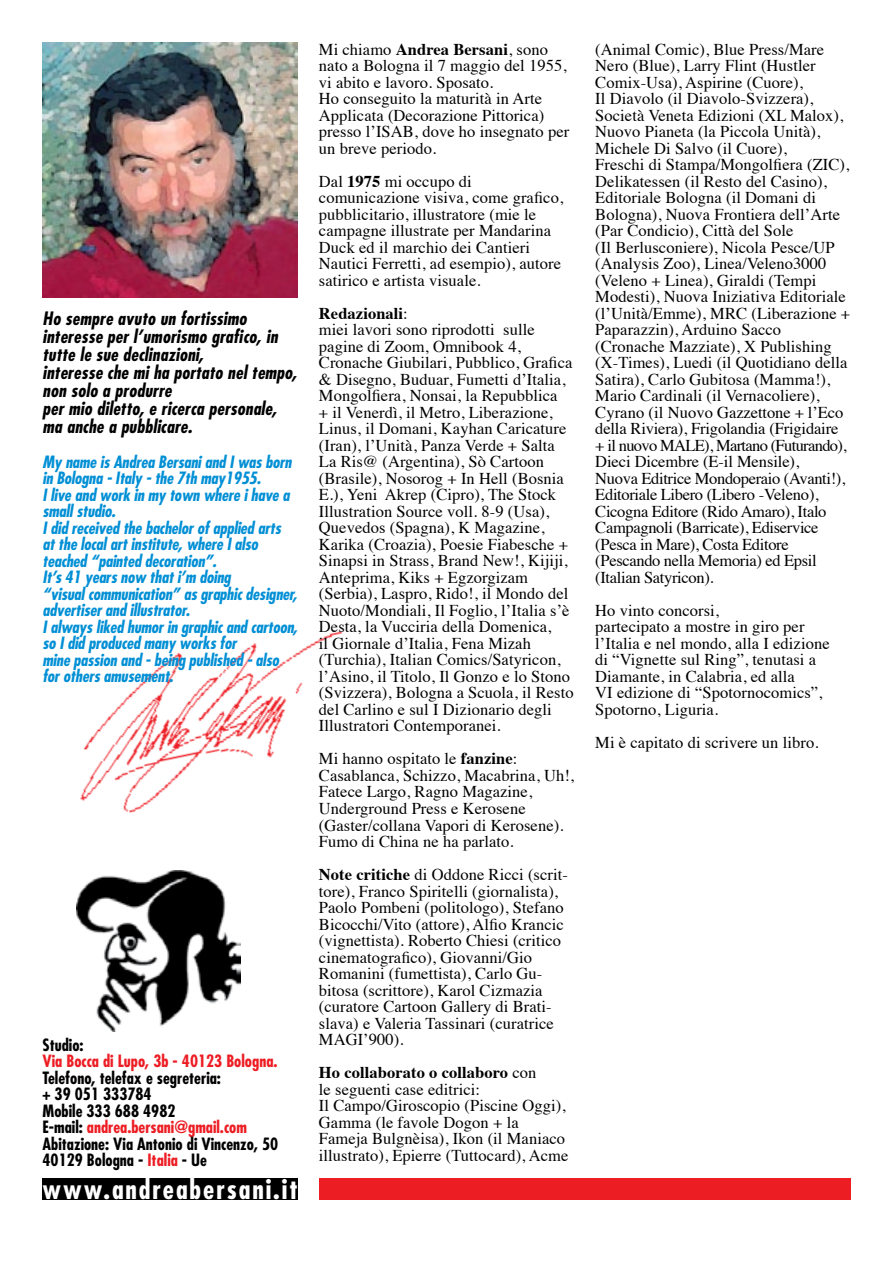
<style>
.page{position:relative;width:893px;height:1263px;background:#fff}
.page>*{position:absolute;margin:0;border:0;box-sizing:border-box;transform-origin:0 0}
.t1{font:700 condensed 27px "Futura";letter-spacing:.07em;color:#fff}
.t2{font:italic 700 condensed 18px/18px "Futura";letter-spacing:.01em;color:#000}
.t3{font:16.5px/16.5px "Times";letter-spacing:.005em;color:#000}
.t4{font:italic 700 condensed 16.5px/16.5px "Futura";letter-spacing:-.01em;color:#008fd5}
.t5{font:700 condensed 16.5px/16.5px "Futura";color:#000}
.t6{font:700 condensed 16.5px "Futura";color:#ed1d24}
.s1{color:#ed1d24}
.s2{font-weight:700}
</style>
<div class="page">
<div style="left:43px;top:1178px;width:255px;height:21px;background:#000"></div>
<img style="left:80px;top:631px;width:263px;height:182px">
<img style="left:77px;top:871px;width:164px;height:160px">
<div style="left:319px;top:1178px;width:531px;height:21px;background:#ed1d24"></div>
<img style="left:43px;top:43px;width:254px;height:255px">
<p class="t2" style="left:43px;top:309px;width:256px">Ho sempre avuto un fortissimo interesse per l’umorismo grafico, in tutte le sue declinazioni,<br>interesse che mi ha portato nel tempo, non solo a produrre<br>per mio diletto, e ricerca personale, ma anche a pubblicare.</p>
<p class="t4" style="left:43px;top:453px;width:257px">My name is Andrea Bersani and I was born in Bologna - Italy - the 7th may1955.<br>I live and work in my town where i have a small studio.<br>I did received the bachelor of applied arts<br>at the local art institute, where I also teached “painted decoration”.<br>It’s 41 years now that i’m doing<br>“visual communication” as graphic designer, advertiser and illustrator.<br>I always liked humor in graphic and cartoon, so I did produced many works for<br>mine passion and - being published - also for others amusement.</p>
<p class="t5" style="left:43px;top:1036px;width:43px">Studio:</p>
<p class="t6" style="left:43px;top:1050px;width:237px">Via Bocca di Lupo, 3b - 40123 Bologna.</p>
<p class="t5" style="left:43px;top:1069px;width:237px">Telefono, telefax e segreteria:<br>+ 39 051 333784<br>Mobile 333 688 4982<br>E-mail: <span class="s1">andrea.bersani@gmail.com<br></span>Abitazione: Via Antonio di Vincenzo, 50<br>40129 Bologna - <span class="s1">Italia</span> - Ue</p>
<h1 class="t1" style="left:43px;top:1172px;width:257px">www.andreabersani.it</h1>
<p class="t3" style="left:319px;top:40px;width:252px">Mi chiamo <span class="s2">Andrea Bersani</span>, sono nato a Bologna il 7 maggio del 1955, vi abito e lavoro. Sposato.<br>Ho conseguito la maturità in Arte<br>Applicata (Decorazione Pittorica) presso l’ISAB, dove ho insegnato per un breve periodo.</p>
<p class="t3" style="left:319px;top:172px;width:246px">Dal <span class="s2">1975</span> mi occupo di comunicazione visiva, come grafico, pubblicitario, illustratore (mie le campagne illustrate per Mandarina<br>Duck ed il marchio dei Cantieri<br>Nautici Ferretti, ad esempio), autore satirico e artista visuale.</p>
<p class="t3" style="left:319px;top:304px;width:256px"><span class="s2">Redazionali</span>:<br>miei lavori sono riprodotti sulle pagine di Zoom, Omnibook 4, Cronache Giubilari, Pubblico, Grafica &amp; Disegno, Buduar, Fumetti d’Italia, Mongolfiera, Nonsai, la Repubblica<br>+ il Venerdì, il Metro, Liberazione, Linus, il Domani, Kayhan Caricature (Iran), l’Unità, Panza Verde + Salta La Ris@ (Argentina), Sò Cartoon (Brasile), Nosorog + In Hell (Bosnia E.), Yeni Akrep (Cipro), The Stock Illustration Source voll. 8-9 (Usa), Quevedos (Spagna), K Magazine, Karika (Croazia), Poesie Fiabesche + Sinapsi in Strass, Brand New!, Kijiji, Anteprima, Kiks + Egzorgizam (Serbia), Laspro, Rido!, il Mondo del Nuoto/Mondiali, Il Foglio, l’Italia s’è Desta, la Vucciria della Domenica,<br>il Giornale d’Italia, Fena Mizah (Turchia), Italian Comics/Satyricon, l’Asino, il Titolo, Il Gonzo e lo Stono (Svizzera), Bologna a Scuola, il Resto del Carlino e sul I Dizionario degli Illustratori Contemporanei.</p>
<p class="t3" style="left:319px;top:749px;width:257px">Mi hanno ospitato le <span class="s2">fanzine</span>:<br>Casablanca, Schizzo, Macabrina, Uh!,<br>Fatece Largo, Ragno Magazine,<br>Underground Press e Kerosene (Gaster/collana Vapori di Kerosene).<br>Fumo di China ne ha parlato.</p>
<p class="t3" style="left:319px;top:865px;width:251px"><span class="s2">Note critiche</span> di Oddone Ricci (scrit&shy;tore), Franco Spiritelli (giornalista), Paolo Pombeni (politologo), Stefano Bicocchi/Vito (attore), Alfio Krancic (vignettista). Roberto Chiesi (critico cinematografico), Giovanni/Gio Romanini (fumettista), Carlo Gu&shy;bitosa (scrittore), Karol Cizmazia (curatore Cartoon Gallery di Brati&shy;slava) e Valeria Tassinari (curatrice MAGI’900).</p>
<p class="t3" style="left:319px;top:1063px;width:251px"><span class="s2">Ho collaborato o collaboro</span> con<br>le seguenti case editrici:<br>Il Campo/Giroscopio (Piscine Oggi), Gamma (le favole Dogon + la Fameja Bulgnèisa), Ikon (il Maniaco illustrato), Epierre (Tuttocard), Acme</p>
<p class="t3" style="left:595px;top:40px;width:256px">(Animal Comic), Blue Press/Mare Nero (Blue), Larry Flint (Hustler Comix-Usa), Aspirine (Cuore),<br>Il Diavolo (il Diavolo-Svizzera), Società Veneta Edizioni (XL Malox), Nuovo Pianeta (la Piccola Unità), Michele Di Salvo (il Cuore),<br>Freschi di Stampa/Mongolfiera (ZIC), Delikatessen (il Resto del Casino), Editoriale Bologna (il Domani di Bologna), Nuova Frontiera dell’Arte (Par Condicio), Città del Sole<br>(Il Berlusconiere), Nicola Pesce/UP (Analysis Zoo), Linea/Veleno3000 (Veleno + Linea), Giraldi (Tempi Modesti), Nuova Iniziativa Editoriale (l’Unità/Emme), MRC (Liberazione + Paparazzin), Arduino Sacco (Cronache Mazziate), X Publishing (X-Times), Luedi (il Quotidiano della Satira), Carlo Gubitosa (Mamma!), Mario Cardinali (il Vernacoliere), Cyrano (il Nuovo Gazzettone + l’Eco della Riviera), Frigolandia (Frigidaire + il nuovo MALE), Martano (Futurando), Dieci Dicembre (E-il Mensile),<br>Nuova Editrice Mondoperaio (Avanti!), Editoriale Libero (Libero -Veleno), Cicogna Editore (Rido Amaro), Italo Campagnoli (Barricate), Ediservice (Pesca in Mare), Costa Editore (Pescando nella Memoria) ed Epsil (Italian Satyricon).</p>
<p class="t3" style="left:595px;top:601px;width:236px">Ho vinto concorsi,<br>partecipato a mostre in giro per l’Italia e nel mondo, alla I edizione di “Vignette sul Ring”, tenutasi a<br>Diamante, in Calabria, ed alla<br>VI edizione di “Spotornocomics”,<br>Spotorno, Liguria.</p>
<p class="t3" style="left:595px;top:733px;width:225px">Mi è capitato di scrivere un libro.</p>
</div>
